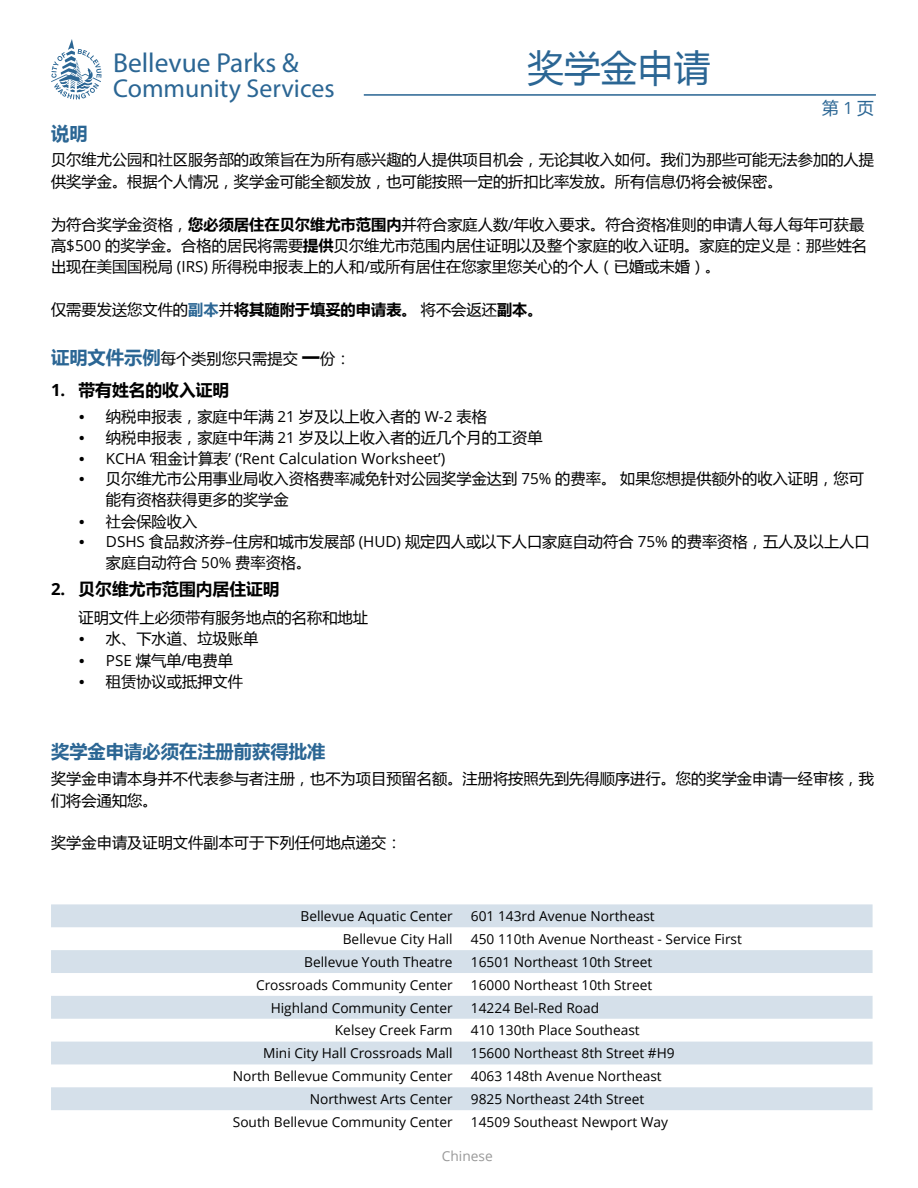
<style>
.page{position:relative;width:918px;height:1188px;background:#fff}
.page>*{position:absolute;margin:0;border:0;box-sizing:border-box;transform-origin:0 0}
.t1{font:36.6px "Microsoft Ya Hei";color:#2b6694}
.t2{font:27.45px "Myriad Pro";color:#2b6694}
.t3{font:25.95px "Myriad Pro";color:#2b6694}
.t4{font:700 18.3px "Microsoft Ya Hei";color:#2b6694}
.t5{font:700 16.8px "Microsoft Ya Hei";color:#000}
.t6{font:16.8px "Microsoft Ya Hei";color:#2b6694}
.t7{font:15.3px/21.3px "Microsoft Ya Hei";color:#000}
.t8{font:15.3px "Open Sans";color:#000}
.t9{font:13.65px "Open Sans";color:#000}
.t10{font:13.65px "Open Sans";color:#999}
.s1{font-family:"Open Sans"}
.s2{font-weight:700}
.s3{font-weight:700;color:#2b6694}
.s4{font-weight:700;font-size:18.3px;color:#2b6694}
.s5{font-weight:700;font-size:18.3px}
.s6{font-family:"Microsoft Ya Hei"}
</style>
<div class="page">
<hr style="left:364px;top:94px;width:512px;height:2px;background:#2b6694">
<svg style="left:51px;top:904px;width:822px;height:206px;fill:#d5e0ea"></svg>
<svg style="left:51px;top:39px;width:51px;height:61px"></svg>
<h2 class="t2" style="left:113px;top:46px;width:187px">Bellevue Parks &amp;</h2>
<h3 class="t3" style="left:113px;top:72px;width:223px">Community Services</h3>
<h1 class="t1" style="left:528px;top:43px;width:184px">奖学金申请</h1>
<p class="t6" style="left:822px;top:97px;width:53px">第 <span class="s1">1</span> 页</p>
<p class="t4" style="left:51px;top:120px;width:38px">说明</p>
<p class="t7" style="left:51px;top:149px;width:825px">贝尔维尤公园和社区服务部的政策旨在为所有感兴趣的人提供项目机会，无论其收入如何。我们为那些可能无法参加的人提供奖学金。根据个人情况，奖学金可能全额发放，也可能按照一定的折扣比率发放。所有信息仍将会被保密。</p>
<p class="t7" style="left:51px;top:213px;width:818px">为符合奖学金资格，<span class="s2">您必须居住在贝尔维尤市范围内</span>并符合家庭人数<span class="s1">/</span>年收入要求。符合资格准则的申请人每人每年可获最高<span class="s1">$500</span> 的奖学金。合格的居民将需要<span class="s2">提供</span>贝尔维尤市范围内居住证明以及整个家庭的收入证明。家庭的定义是：那些姓名出现在美国国税局 <span class="s1">(IRS)</span> 所得税申报表上的人和<span class="s1">/</span>或所有居住在您家里您关心的个人（已婚或未婚）。</p>
<p class="t7" style="left:51px;top:298px;width:493px">仅需要发送您文件的<span class="s3">副本</span>并<span class="s2">将其随附于填妥的申请表。</span>将不会返还<span class="s2">副本。</span></p>
<p class="t7" style="left:51px;top:347px;width:301px"><span class="s4">证明文件示例</span>每个类别您只需提交<span class="s5">一</span>份：</p>
<p class="t5" style="left:51px;top:378px;width:180px"><span class="s1">1.</span> 带有姓名的收入证明</p>
<p class="t7" style="left:78px;top:405px;width:410px">• 纳税申报表，家庭中年满 <span class="s1">21</span> 岁及以上收入者的 <span class="s1">W-2</span> 表格</p>
<p class="t7" style="left:78px;top:426px;width:466px">• 纳税申报表，家庭中年满 <span class="s1">21</span> 岁及以上收入者的近几个月的工资单</p>
<p class="t8" style="left:78px;top:448px;width:368px"><span class="s6">•</span> KCHA ‘<span class="s6">租金计算表</span>’ (‘Rent Calculation Worksheet’)</p>
<p class="t7" style="left:106px;top:468px;width:760px;text-indent:-27px">• 贝尔维尤市公用事业局收入资格费率减免针对公园奖学金达到 <span class="s1">75%</span> 的费率。如果您想提供额外的收入证明，您可能有资格获得更多的奖学金</p>
<p class="t7" style="left:78px;top:510px;width:120px">• 社会保险收入</p>
<p class="t7" style="left:106px;top:530px;width:765px;text-indent:-27px">• <span class="s1">DSHS</span> 食品救济券<span class="s1">–</span>住房和城市发展部 <span class="s1">(HUD)</span> 规定四人或以下人口家庭自动符合 <span class="s1">75%</span> 的费率资格，五人及以上人口家庭自动符合 <span class="s1">50%</span> 费率资格。</p>
<p class="t5" style="left:51px;top:577px;width:230px"><span class="s1">2.</span> 贝尔维尤市范围内居住证明</p>
<p class="t7" style="left:78px;top:606px;width:291px">证明文件上必须带有服务地点的名称和地址</p>
<p class="t7" style="left:78px;top:628px;width:181px">• 水、下水道、垃圾账单</p>
<p class="t7" style="left:78px;top:649px;width:156px">• <span class="s1">PSE</span> 煤气单<span class="s1">/</span>电费单</p>
<p class="t7" style="left:78px;top:670px;width:166px">• 租赁协议或抵押文件</p>
<p class="t4" style="left:51px;top:739px;width:276px">奖学金申请必须在注册前获得批准</p>
<p class="t7" style="left:51px;top:768px;width:825px">奖学金申请本身并不代表参与者注册，也不为项目预留名额。注册将按照先到先得顺序进行。您的奖学金申请一经审核，我们将会通知您。</p>
<p class="t7" style="left:51px;top:832px;width:352px">奖学金申请及证明文件副本可于下列任何地点递交：</p>
<p class="t9" style="left:300px;top:907px;width:154px">Bellevue Aquatic Center</p>
<p class="t9" style="left:471px;top:907px;width:185px">601 143rd Avenue Northeast</p>
<p class="t9" style="left:343px;top:930px;width:111px">Bellevue City Hall</p>
<p class="t9" style="left:471px;top:930px;width:273px">450 110th Avenue Northeast - Service First</p>
<p class="t9" style="left:304px;top:953px;width:150px">Bellevue Youth Theatre</p>
<p class="t9" style="left:471px;top:953px;width:183px">16501 Northeast 10th Street</p>
<p class="t9" style="left:256px;top:975px;width:198px">Crossroads Community Center</p>
<p class="t9" style="left:471px;top:975px;width:183px">16000 Northeast 10th Street</p>
<p class="t9" style="left:271px;top:998px;width:184px">Highland Community Center</p>
<p class="t9" style="left:471px;top:998px;width:130px">14224 Bel-Red Road</p>
<p class="t9" style="left:335px;top:1021px;width:119px">Kelsey Creek Farm</p>
<p class="t9" style="left:471px;top:1021px;width:170px">410 130th Place Southeast</p>
<p class="t9" style="left:263px;top:1044px;width:191px">Mini City Hall Crossroads Mall</p>
<p class="t9" style="left:471px;top:1044px;width:205px">15600 Northeast 8th Street #H9</p>
<p class="t9" style="left:233px;top:1067px;width:221px">North Bellevue Community Center</p>
<p class="t9" style="left:471px;top:1067px;width:192px">4063 148th Avenue Northeast</p>
<p class="t9" style="left:310px;top:1090px;width:144px">Northwest Arts Center</p>
<p class="t9" style="left:471px;top:1090px;width:175px">9825 Northeast 24th Street</p>
<p class="t9" style="left:233px;top:1113px;width:221px">South Bellevue Community Center</p>
<p class="t9" style="left:471px;top:1113px;width:199px">14509 Southeast Newport Way</p>
<p class="t10" style="left:442px;top:1147px;width:52px">Chinese</p>
</div>
